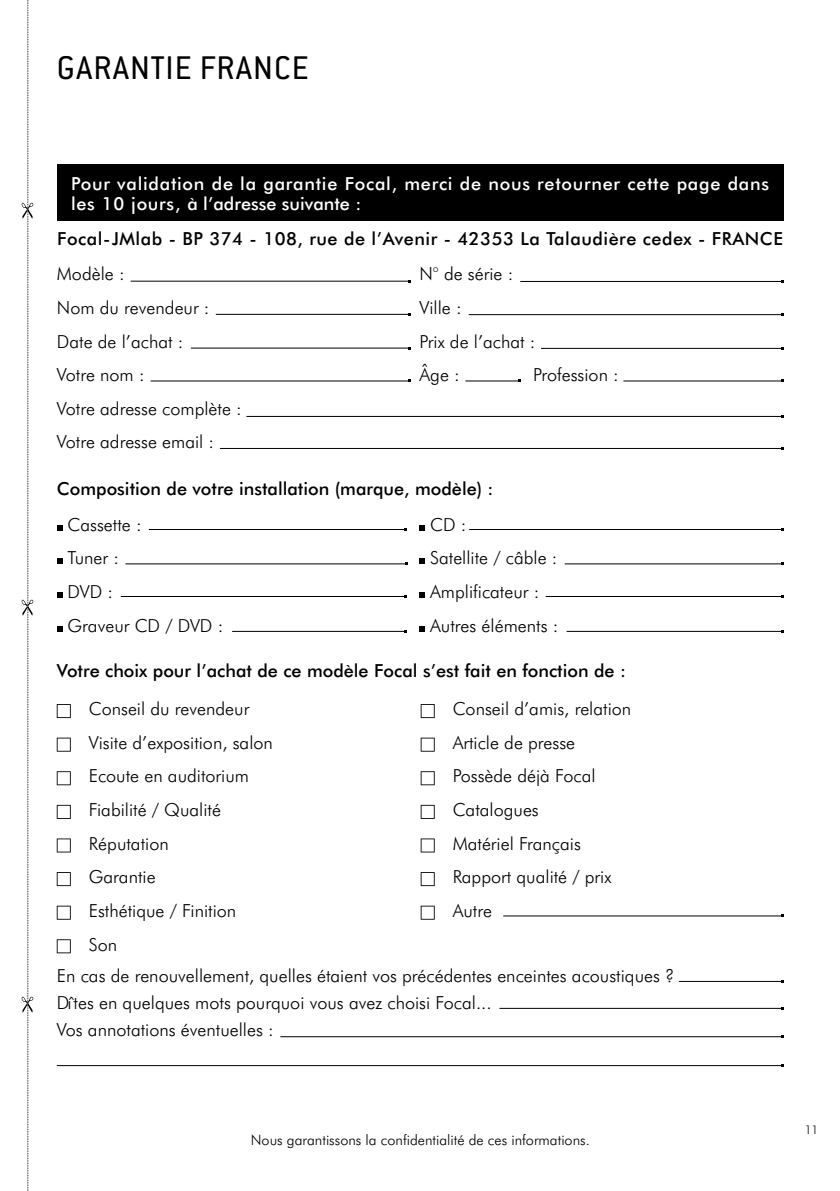
<style>
.page{position:relative;width:840px;height:1191px;background:#fff}
.page>*{position:absolute;margin:0;border:0;box-sizing:border-box;transform-origin:0 0}
.t1{font:36px "Conduit ITC";letter-spacing:.03em;color:#000}
.t2{font:300 18px/27.2px "Futura BT";color:#000}
.t3{font:500 18px "Futura BT";color:#000}
.t4{font:500 18px/19.6px "Futura BT";letter-spacing:.04em;color:#fff}
.t5{font:500 18px "Futura BT";letter-spacing:.03em;color:#000}
.t6{font:300 14.4px "Futura BT";color:#000}
.t7{font:300 12px "Futura BT";color:#000}
</style>
<div class="page">
<svg style="left:22px;top:0;width:11px;height:1191px"></svg>
<svg style="left:57px;top:704px;width:14px;height:14px"></svg>
<svg style="left:420px;top:704px;width:14px;height:14px"></svg>
<svg style="left:57px;top:737px;width:14px;height:14px"></svg>
<svg style="left:420px;top:737px;width:14px;height:14px"></svg>
<svg style="left:57px;top:771px;width:14px;height:14px"></svg>
<svg style="left:420px;top:771px;width:14px;height:14px"></svg>
<svg style="left:57px;top:805px;width:14px;height:14px"></svg>
<svg style="left:420px;top:805px;width:14px;height:14px"></svg>
<svg style="left:57px;top:838px;width:14px;height:14px"></svg>
<svg style="left:420px;top:838px;width:14px;height:14px"></svg>
<svg style="left:57px;top:872px;width:14px;height:14px"></svg>
<svg style="left:420px;top:872px;width:14px;height:14px"></svg>
<svg style="left:57px;top:905px;width:14px;height:14px"></svg>
<svg style="left:420px;top:905px;width:14px;height:14px"></svg>
<svg style="left:57px;top:939px;width:14px;height:14px"></svg>
<svg style="left:57px;top:525px;width:5px;height:5px"></svg>
<svg style="left:419px;top:525px;width:6px;height:5px"></svg>
<svg style="left:57px;top:558px;width:5px;height:6px"></svg>
<svg style="left:419px;top:558px;width:6px;height:6px"></svg>
<svg style="left:57px;top:592px;width:5px;height:6px"></svg>
<svg style="left:419px;top:592px;width:6px;height:6px"></svg>
<svg style="left:57px;top:626px;width:5px;height:5px"></svg>
<svg style="left:419px;top:626px;width:6px;height:5px"></svg>
<hr style="left:623px;top:381px;width:158px;height:1px;background:#000">
<hr style="left:520px;top:281px;width:261px;height:1px;background:#000">
<hr style="left:468px;top:314px;width:313px;height:1px;background:#000">
<hr style="left:540px;top:348px;width:241px;height:1px;background:#000">
<hr style="left:465px;top:381px;width:54px;height:1px;background:#000">
<hr style="left:503px;top:915px;width:278px;height:1px;background:#000">
<hr style="left:469px;top:529px;width:312px;height:1px;background:#000">
<hr style="left:564px;top:563px;width:217px;height:1px;background:#000">
<hr style="left:545px;top:596px;width:236px;height:1px;background:#000">
<hr style="left:566px;top:631px;width:215px;height:1px;background:#000">
<hr style="left:131px;top:281px;width:278px;height:1px;background:#000">
<hr style="left:216px;top:314px;width:193px;height:1px;background:#000">
<hr style="left:191px;top:348px;width:218px;height:1px;background:#000">
<hr style="left:150px;top:381px;width:259px;height:1px;background:#000">
<hr style="left:246px;top:416px;width:535px;height:1px;background:#000">
<hr style="left:149px;top:529px;width:256px;height:1px;background:#000">
<hr style="left:125px;top:563px;width:281px;height:1px;background:#000">
<hr style="left:121px;top:596px;width:284px;height:1px;background:#000">
<hr style="left:678px;top:981px;width:103px;height:1px;background:#000">
<hr style="left:499px;top:1008px;width:282px;height:1px;background:#000">
<hr style="left:280px;top:1036px;width:501px;height:1px;background:#000">
<hr style="left:57px;top:1065px;width:724px;height:1px;background:#000">
<div style="left:57px;top:164px;width:725px;height:57px;background:#000"></div>
<hr style="left:232px;top:631px;width:173px;height:1px;background:#000">
<hr style="left:220px;top:448px;width:561px;height:1px;background:#000">
<h1 class="t1" style="left:57px;top:46px;width:253px">GARANTIE FRANCE</h1>
<p class="t4" style="left:71px;top:173px;width:699px">Pour validation de la garantie Focal, merci de nous retourner cette page dans les 10 jours, à l’adresse suivante :</p>
<p class="t5" style="left:57px;top:227px;width:726px">Focal-JMlab - BP 374 - 108, rue de l’Avenir - 42353 La Talaudière cedex - FRANCE</p>
<p class="t2" style="left:57px;top:260px;width:69px">Modèle :</p>
<p class="t2" style="left:419px;top:260px;width:95px">N° de série :</p>
<p class="t2" style="left:57px;top:294px;width:154px">Nom du revendeur :</p>
<p class="t2" style="left:419px;top:294px;width:44px">Ville :</p>
<p class="t2" style="left:57px;top:327px;width:128px">Date de l’achat :</p>
<p class="t2" style="left:419px;top:327px;width:117px">Prix de l’achat :</p>
<p class="t2" style="left:57px;top:361px;width:89px">Votre nom :</p>
<p class="t2" style="left:419px;top:361px;width:42px">Âge :</p>
<p class="t2" style="left:532px;top:361px;width:87px">Profession :</p>
<p class="t2" style="left:57px;top:391px;width:186px;line-height:33.6px">Votre adresse complète :<br>Votre adresse email :</p>
<p class="t3" style="left:57px;top:477px;width:438px">Composition de votre installation (marque, modèle) :</p>
<p class="t2" style="left:68px;top:510px;width:75px">Cassette :</p>
<p class="t2" style="left:430px;top:510px;width:38px">CD :</p>
<p class="t2" style="left:68px;top:544px;width:53px">Tuner :</p>
<p class="t2" style="left:430px;top:544px;width:129px">Satellite / câble :</p>
<p class="t2" style="left:68px;top:578px;width:47px">DVD :</p>
<p class="t2" style="left:430px;top:578px;width:111px">Amplificateur :</p>
<p class="t2" style="left:68px;top:611px;width:157px">Graveur CD / DVD :</p>
<p class="t2" style="left:430px;top:611px;width:130px">Autres éléments :</p>
<p class="t3" style="left:57px;top:660px;width:570px">Votre choix pour l’achat de ce modèle Focal s’est fait en fonction de :</p>
<p class="t2" style="left:89px;top:695px;width:162px">Conseil du revendeur</p>
<p class="t2" style="left:452px;top:695px;width:180px">Conseil d’amis, relation</p>
<p class="t2" style="left:89px;top:728px;width:185px">Visite d’exposition, salon</p>
<p class="t2" style="left:452px;top:728px;width:124px">Article de presse</p>
<p class="t2" style="left:89px;top:762px;width:162px">Ecoute en auditorium</p>
<p class="t2" style="left:452px;top:762px;width:144px">Possède déjà Focal</p>
<p class="t2" style="left:89px;top:796px;width:134px">Fiabilité / Qualité</p>
<p class="t2" style="left:452px;top:796px;width:88px">Catalogues</p>
<p class="t2" style="left:89px;top:829px;width:81px">Réputation</p>
<p class="t2" style="left:452px;top:829px;width:130px">Matériel Français</p>
<p class="t2" style="left:89px;top:863px;width:68px">Garantie</p>
<p class="t2" style="left:452px;top:863px;width:160px">Rapport qualité / prix</p>
<p class="t2" style="left:89px;top:896px;width:149px">Esthétique / Finition</p>
<p class="t2" style="left:452px;top:896px;width:41px">Autre</p>
<p class="t2" style="left:89px;top:930px;width:30px">Son</p>
<p class="t2" style="left:57px;top:961px;width:618px">En cas de renouvellement, quelles étaient vos précédentes enceintes acoustiques ?<br>Dîtes en quelques mots pourquoi vous avez choisi Focal...<br>Vos annotations éventuelles :</p>
<p class="t6" style="left:251px;top:1131px;width:340px">Nous garantissons la confidentialité de ces informations.</p>
<p class="t7" style="left:804px;top:1122px;width:15px">11</p>
</div>
